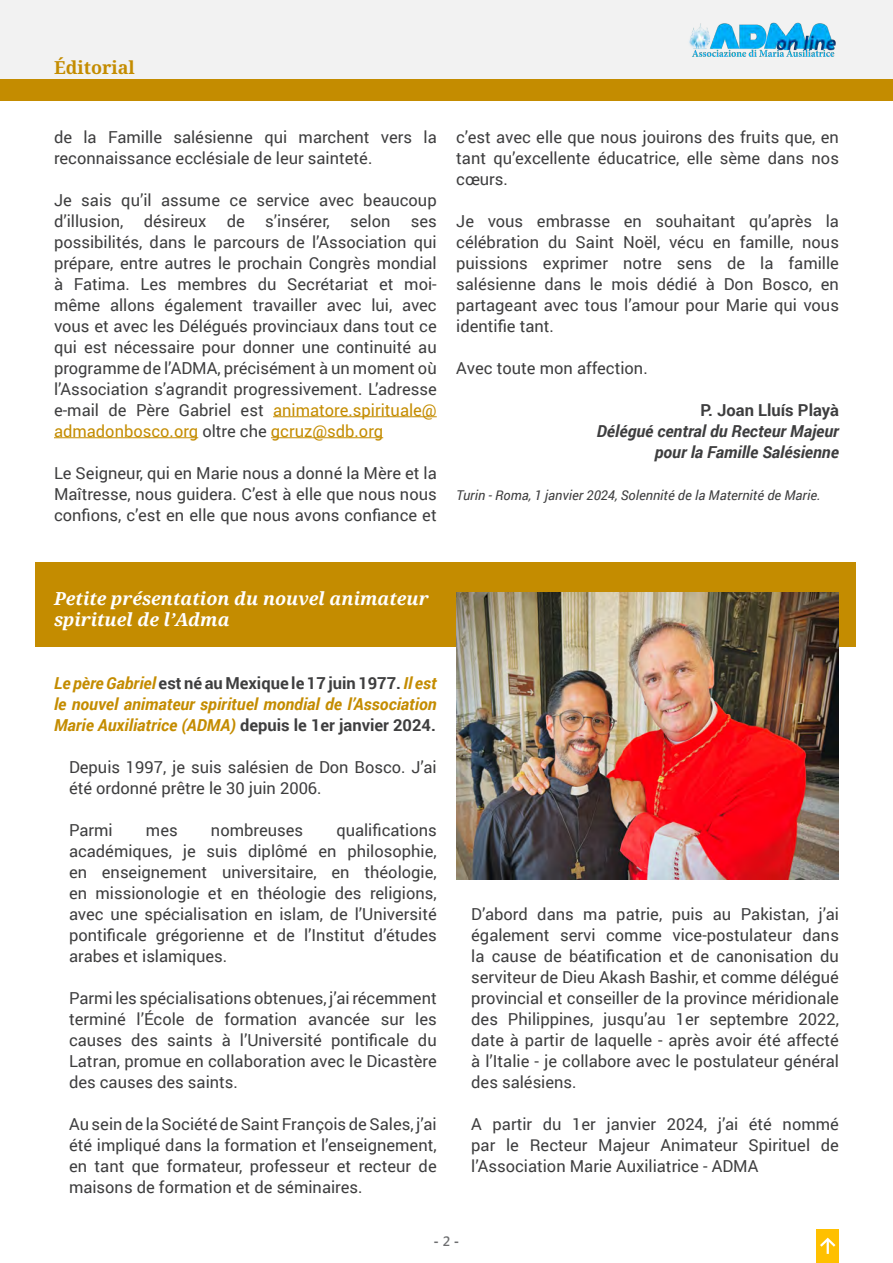
<style>
.page{position:relative;width:893px;height:1263px;background:#fff}
.page>*{position:absolute;margin:0;border:0;box-sizing:border-box;transform-origin:0 0}
.t1{font:italic 700 18px/21px "Noto Serif";color:#fff}
.t2{font:700 18px "Noto Serif";color:#c48c00}
.t3{font:16.5px/21px "Roboto";color:#3e3e3f;text-align:justify}
.t4{font:italic 700 16.5px/21px "Roboto";color:#c48c00;text-align:justify}
.t5{font:italic 700 16.5px "Roboto";color:#3e3e3f}
.t6{font:700 16.5px "Roboto";color:#3e3e3f}
.t7{font:italic 13.5px "Roboto";color:#3e3e3f}
.t8{font:700 13.5px "Segoe UI";color:#6d6e70}
.s1{color:#c48c00}
.s2{font-style:normal;color:#3e3e3f}
.s3{font-weight:600}
</style>
<div class="page">
<div style="left:0;top:0;width:893px;height:80px;background:#f2f2f2"></div>
<img style="left:689px;top:22px;width:147px;height:35px">
<div style="left:816px;top:1229px;width:23px;height:34px;background:#ffc000"></div>
<svg style="left:820px;top:1237px;width:16px;height:17px"></svg>
<div style="left:0;top:80px;width:893px;height:20px;background:#c48c00"></div>
<hr style="left:273px;top:416px;width:164px;height:1px;background:#c48c00">
<hr style="left:54px;top:437px;width:144px;height:1px;background:#c48c00">
<hr style="left:271px;top:437px;width:112px;height:1px;background:#c48c00">
<div style="left:35px;top:562px;width:821px;height:84px;background:#c48c00"></div>
<img style="left:456px;top:593px;width:383px;height:287px">
<p class="t2" style="left:54px;top:54px;width:82px">Éditorial</p>
<p class="t3" style="left:54px;top:126px;width:384px">de la Famille salésienne qui marchent vers la reconnaissance ecclésiale de leur sainteté.</p>
<p class="t3" style="left:54px;top:189px;width:384px">Je sais qu’il assume ce service avec beaucoup d’illusion, désireux de s’insérer, selon ses possibilités, dans le parcours de l’Association qui prépare, entre autres le prochain Congrès mondial à Fatima. Les membres du Secrétariat et moi&shy;même allons également travailler avec lui, avec vous et avec les Délégués provinciaux dans tout ce qui est nécessaire pour donner une continuité au programme de l’ADMA, précisément à un moment où l’Association s’agrandit progressivement. L’adresse e-mail de Père Gabriel est <span class="s1">animatore.spirituale@ admadonbosco.org</span> oltre che <span class="s1">gcruz@sdb.org</span></p>
<p class="t3" style="left:54px;top:462px;width:384px">Le Seigneur, qui en Marie nous a donné la Mère et la Maîtresse, nous guidera. C’est à elle que nous nous confions, c’est en elle que nous avons confiance et</p>
<p class="t3" style="left:456px;top:126px;width:384px">c’est avec elle que nous jouirons des fruits que, en tant qu’excellente éducatrice, elle sème dans nos cœurs.</p>
<p class="t3" style="left:456px;top:210px;width:384px">Je vous embrasse en souhaitant qu’après la célébration du Saint Noël, vécu en famille, nous puissions exprimer notre sens de la famille salésienne dans le mois dédié à Don Bosco, en partageant avec tous l’amour pour Marie qui vous identifie tant.</p>
<p class="t3" style="left:456px;top:357px;width:193px">Avec toute mon affection.</p>
<p class="t6" style="left:700px;top:398px;width:140px">P. Joan Lluís Playà</p>
<p class="t5" style="left:597px;top:419px;width:244px">Délégué central du Recteur Majeur</p>
<p class="t5" style="left:655px;top:440px;width:186px">pour la Famille Salésienne</p>
<p class="t7" style="left:456px;top:485px;width:366px">Turin - Roma, 1 janvier 2024, Solennité de la Maternité de Marie.</p>
<p class="t1" style="left:54px;top:587px;width:376px">Petite présentation du nouvel animateur spirituel de l’Adma</p>
<p class="t4" style="left:54px;top:671px;width:384px">Le père Gabriel <span class="s2">est né au Mexique le 17 juin 1977.</span> Il est le nouvel animateur spirituel mondial de l’Association Marie Auxiliatrice (ADMA) <span class="s2">depuis le 1er janvier 2024.</span></p>
<p class="t3" style="left:69px;top:756px;width:369px">Depuis 1997, je suis salésien de Don Bosco. J’ai été ordonné prêtre le 30 juin 2006.</p>
<p class="t3" style="left:69px;top:819px;width:45px">Parmi</p>
<p class="t3" style="left:146px;top:819px;width:33px">mes</p>
<p class="t3" style="left:211px;top:819px;width:94px">nombreuses</p>
<p class="t3" style="left:69px;top:819px;width:369px;text-indent:267px">qualifications académiques, je suis diplômé en philosophie, en enseignement universitaire, en théologie, en missionologie et en théologie des religions, avec une spécialisation en islam, de l’Université pontificale grégorienne et de l’Institut d’études arabes et islamiques.</p>
<p class="t3" style="left:69px;top:987px;width:369px">Parmi les spécialisations obtenues, j’ai récemment terminé l’École de formation avancée sur les causes des saints à l’Université pontificale du Latran, promue en collaboration avec le Dicastère des causes des saints.</p>
<p class="t3" style="left:69px;top:1113px;width:369px">Au sein de la Société de Saint François de Sales, j’ai été impliqué dans la formation et l’enseignement, en tant que formateur, professeur et recteur de maisons de formation et de séminaires.</p>
<p class="t3" style="left:471px;top:903px;width:369px">D’abord dans ma patrie, puis au Pakistan, j’ai également servi comme vice-postulateur dans la cause de béatification et de canonisation du serviteur de Dieu Akash Bashir, et comme délégué provincial et conseiller de la province méridionale des Philippines, jusqu’au 1er septembre 2022, date à partir de laquelle - après avoir été affecté à l’Italie - je collabore avec le postulateur général des salésiens.</p>
<p class="t3" style="left:471px;top:1113px;width:369px">A partir du 1er janvier 2024, j’ai été nommé par le Recteur Majeur Animateur Spirituel de l’Association Marie Auxiliatrice - ADMA</p>
<p class="t8" style="left:434px;top:1229px;width:27px">- <span class="s3">2</span> -</p>
</div>
